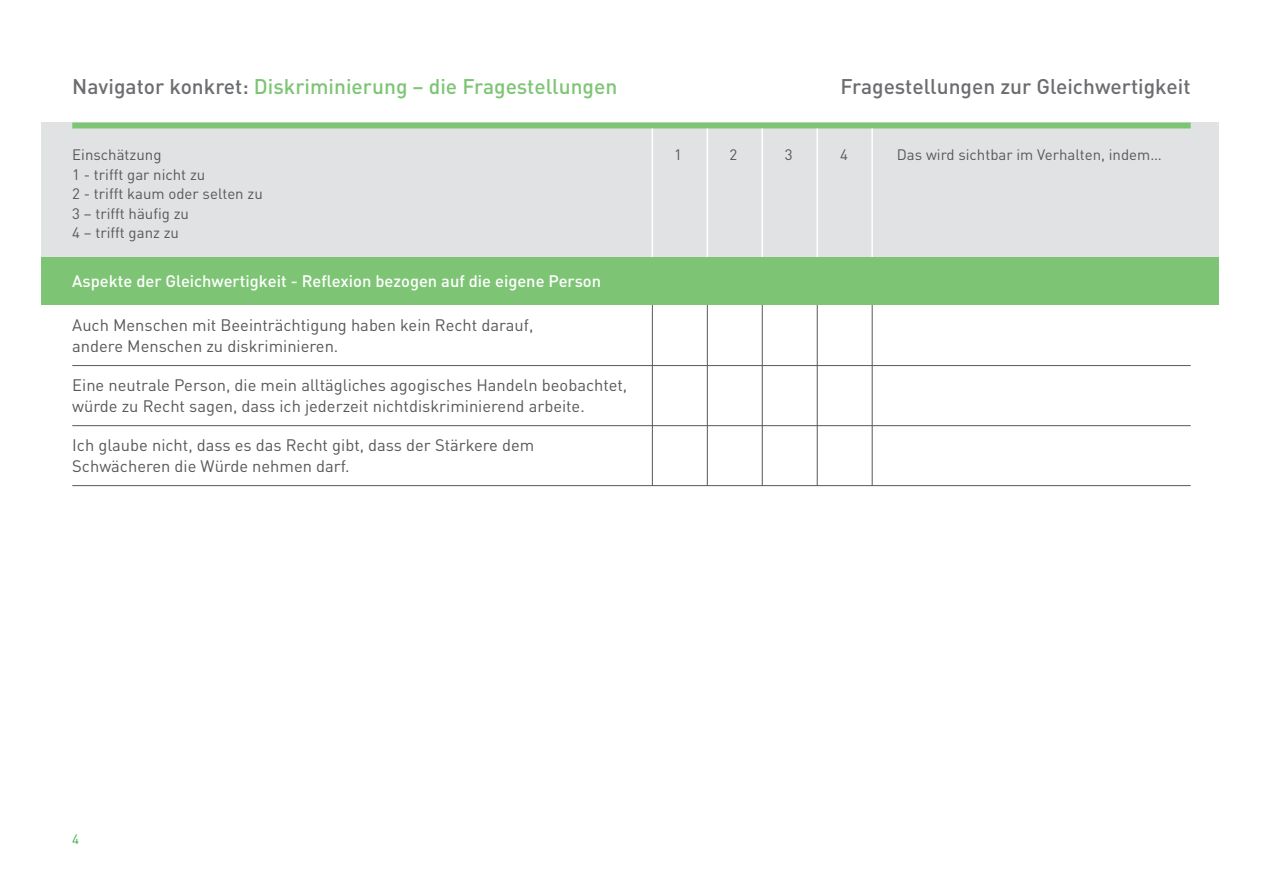
<style>
.page{position:relative;width:1263px;height:893px;background:#fff}
.page>*{position:absolute;margin:0;border:0;box-sizing:border-box;transform-origin:0 0}
.t1{font:500 21px "DINOT";color:#7dc575}
.t2{font:500 21px "DINOT";color:#6c6d70}
.t3{font:16.5px/21px "DINOT";color:#57585a}
.t4{font:500 16.5px "DINOT";color:#fff}
.t5{font:15px/19.5px "DINOT";color:#57585a}
.t6{font:13.5px "DINOT";color:#40ae49}
.s1{color:#6c6d70}
</style>
<div class="page">
<div style="left:41px;top:123px;width:1178px;height:140px;background:#e1e2e4"></div>
<div style="left:72px;top:123px;width:1119px;height:5px;background:#7dc575"></div>
<hr style="left:871px;top:128px;width:2px;height:135px;background:#fff">
<hr style="left:872px;top:302px;width:1px;height:184px;background:#57585a">
<hr style="left:816px;top:128px;width:2px;height:135px;background:#fff">
<hr style="left:817px;top:301px;width:1px;height:185px;background:#57585a">
<hr style="left:761px;top:128px;width:2px;height:135px;background:#fff">
<hr style="left:762px;top:301px;width:1px;height:185px;background:#57585a">
<hr style="left:706px;top:128px;width:2px;height:135px;background:#fff">
<hr style="left:707px;top:301px;width:1px;height:185px;background:#57585a">
<hr style="left:652px;top:128px;width:1px;height:135px;background:#fff">
<hr style="left:652px;top:301px;width:1px;height:185px;background:#57585a">
<div style="left:41px;top:257px;width:1178px;height:47px;background:#7dc575"></div>
<hr style="left:72px;top:365px;width:1119px;height:1px;background:#57585a">
<hr style="left:72px;top:425px;width:1119px;height:1px;background:#57585a">
<hr style="left:72px;top:485px;width:1119px;height:1px;background:#57585a">
<p class="t1" style="left:72px;top:72px;width:547px"><span class="s1">Navigator konkret:</span> Diskriminierung – die Fragestellungen</p>
<p class="t5" style="left:72px;top:144px;width:192px">Einschätzung<br>1 - trifft gar nicht zu<br>2 - trifft kaum oder selten zu<br>3 – trifft häufig zu<br>4 – trifft ganz zu</p>
<p class="t4" style="left:72px;top:270px;width:530px">Aspekte der Gleichwertigkeit - Reflexion bezogen auf die eigene Person</p>
<p class="t3" style="left:72px;top:314px;width:463px">Auch Menschen mit Beeinträchtigung haben kein Recht darauf, andere Menschen zu diskriminieren.</p>
<p class="t3" style="left:72px;top:374px;width:556px">Eine neutrale Person, die mein alltägliches agogisches Handeln beobachtet, würde zu Recht sagen, dass ich jederzeit nichtdiskriminierend arbeite.</p>
<p class="t3" style="left:72px;top:434px;width:464px">Ich glaube nicht, dass es das Recht gibt, dass der Stärkere dem<br>Schwächeren die Würde nehmen darf.</p>
<p class="t2" style="left:840px;top:72px;width:352px">Fragestellungen zur Gleichwertigkeit</p>
<p class="t5" style="left:674px;top:144px;width:9px">1</p>
<p class="t5" style="left:729px;top:144px;width:9px">2</p>
<p class="t5" style="left:785px;top:144px;width:9px">3</p>
<p class="t5" style="left:840px;top:144px;width:9px">4</p>
<p class="t5" style="left:897px;top:144px;width:266px">Das wird sichtbar im Verhalten, indem…</p>
<p class="t6" style="left:72px;top:830px;width:9px">4</p>
</div>
